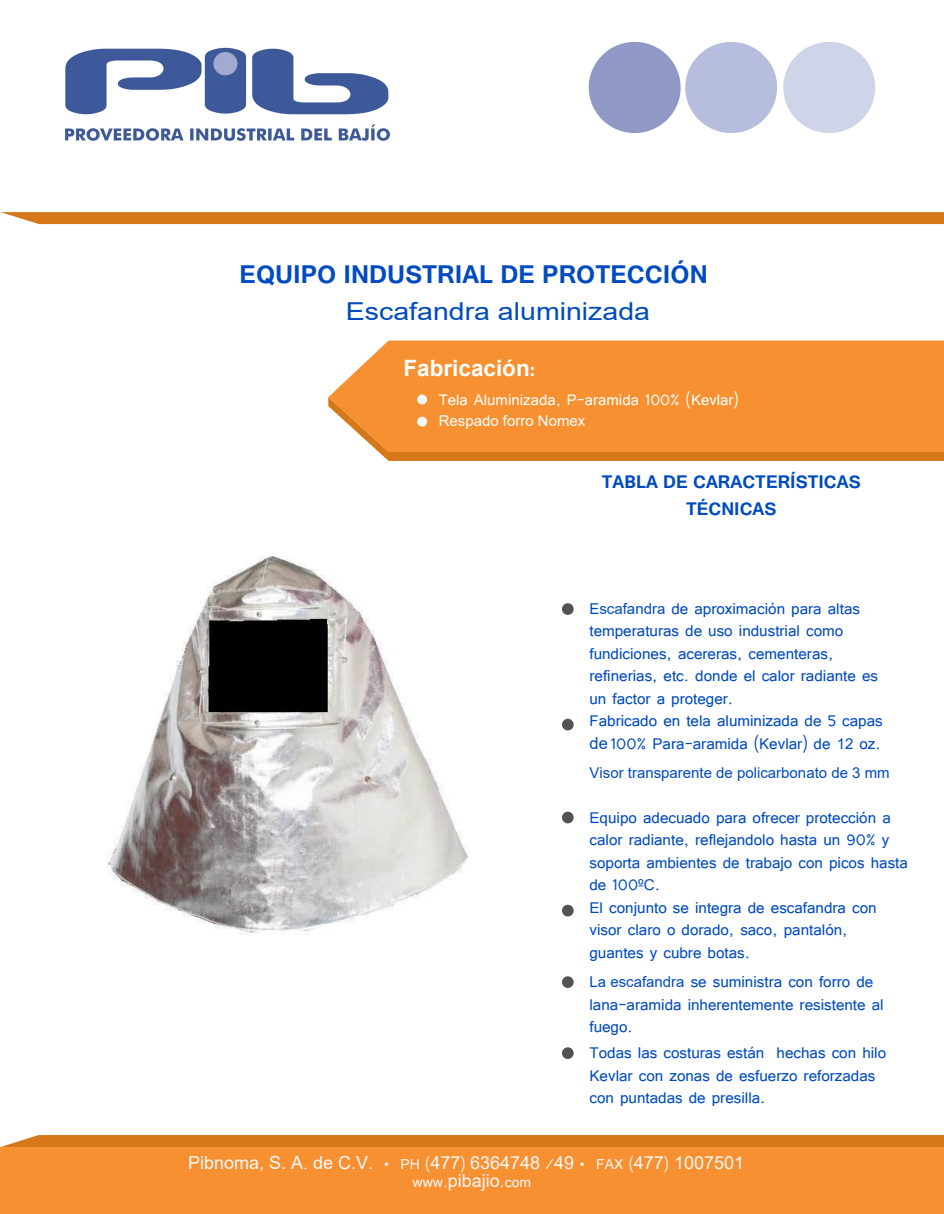
<style>
.page{position:relative;width:944px;height:1214px;background:#fff}
.page>*{position:absolute;margin:0;border:0;box-sizing:border-box;transform-origin:0 0}
.t1{font:700 31.5px "Tunga";color:#004bc0}
.t2{font:24.75px "Arial";color:#004bc0;scale:1.15 1}
.t3{font:700 22.5px/27px "Tunga";color:#004bc0;text-align:center}
.t4{font:700 22.5px "Arial";color:#fff}
.t5{font:19.5px/22.5px "Tunga";color:#004bc0}
.t6{font:19.2px "Tunga";color:#fff}
.t7{font:18px "Arial";color:#f6f8f8}
.t8{font:18px "Tunga";color:#f6f8f8}
.t9{font:15px "Arial";color:#004bc0}
.t10{font:15px "Arial";color:#fff}
.s1{font-family:"Tunga"}
.s2{font-family:"Arial";font-size:15px}
.s3{font-family:"Arial";font-size:16.5px}
.s4{font-family:"Arial"}
</style>
<div class="page">
<svg style="left:0;top:212px;width:944px;height:12px"></svg>
<svg style="left:1px;top:1135px;width:943px;height:12px"></svg>
<div style="left:0;top:1147px;width:944px;height:67px;background:#f69030"></div>
<svg style="left:328px;top:340px;width:616px;height:57px;fill:#f69030"></svg>
<svg style="left:328px;top:397px;width:616px;height:64px"></svg>
<div style="left:417px;top:394px;width:10px;height:10px;background:#f6f8f8;border-radius:50%"></div>
<div style="left:417px;top:417px;width:10px;height:10px;background:#f6f8f8;border-radius:50%"></div>
<div style="left:562px;top:603px;width:11px;height:12px;background:#535355;border-radius:50%"></div>
<div style="left:562px;top:718px;width:11px;height:12px;background:#535355;border-radius:50%"></div>
<div style="left:562px;top:811px;width:11px;height:12px;background:#535355;border-radius:50%"></div>
<div style="left:562px;top:904px;width:11px;height:12px;background:#535355;border-radius:50%"></div>
<div style="left:562px;top:1047px;width:11px;height:12px;background:#535355;border-radius:50%"></div>
<div style="left:562px;top:976px;width:11px;height:12px;background:#535355;border-radius:50%"></div>
<img style="left:107px;top:556px;width:362px;height:379px">
<img style="left:65px;top:47px;width:325px;height:94px">
<img style="left:588px;top:42px;width:287px;height:91px">
<h1 class="t1" style="left:239px;top:254px;width:469px">EQUIPO INDUSTRIAL DE PROTECCIÓN</h1>
<p class="t2" style="left:346px;top:297px;width:266px">Escafandra aluminizada</p>
<p class="t4" style="left:403px;top:355px;width:133px">Fabricación<span class="s1">:</span></p>
<p class="t6" style="left:438px;top:387px;width:301px">Tela Aluminizada, P-aramida 100% (Kevlar)</p>
<p class="t10" style="left:438px;top:413px;width:148px">Respado forro Nomex</p>
<p class="t3" style="left:602px;top:467px;width:260px">TABLA DE CARACTERÍSTICAS<br>TÉCNICAS</p>
<p class="t5" style="left:589px;top:596px;width:295px"><span class="s2">Escafandra</span> de aproximación para altas temperaturas de uso industrial como fundiciones, acereras, cementeras, refinerias, etc. donde el calor radiante es un factor a proteger.<br>Fabricado en tela aluminizada de 5 capas</p>
<p class="t5" style="left:589px;top:730px;width:293px"><span class="s3">de</span> 100% Para-aramida (Kevlar) de <span class="s2">12</span> oz.</p>
<p class="t9" style="left:589px;top:764px;width:301px">Visor transparente de policarbonato de 3 mm</p>
<p class="t5" style="left:589px;top:804px;width:320px">Equipo adecuado para ofrecer protección a calor radiante, reflejandolo hasta un 90% y soporta ambientes de trabajo con picos hasta de 100ºC.<br>El conjunto se integra de escafandra con visor claro o dorado, saco, pantalón,<br>guantes y cubre botas.</p>
<p class="t5" style="left:589px;top:969px;width:296px"><span class="s2">La escafandra</span> se suministra con forro de lana-aramida inherentemente resistente al fuego.</p>
<p class="t5" style="left:589px;top:1040px;width:298px">Todas las costuras están hechas con hilo<br>Kevlar con zonas de esfuerzo reforzadas con puntadas de presilla.</p>
<p class="t7" style="left:188px;top:1152px;width:557px">Pibnoma, S. A<span class="s1">.</span> de C.V. <span class="s1">• PH (</span>477<span class="s1">)</span> 6364748 <span class="s1">/</span>49 <span class="s1">• FAX (</span>477<span class="s1">)</span> 1007501</p>
<p class="t8" style="left:412px;top:1170px;width:120px">www.<span class="s4">pibajio</span>.com</p>
</div>
